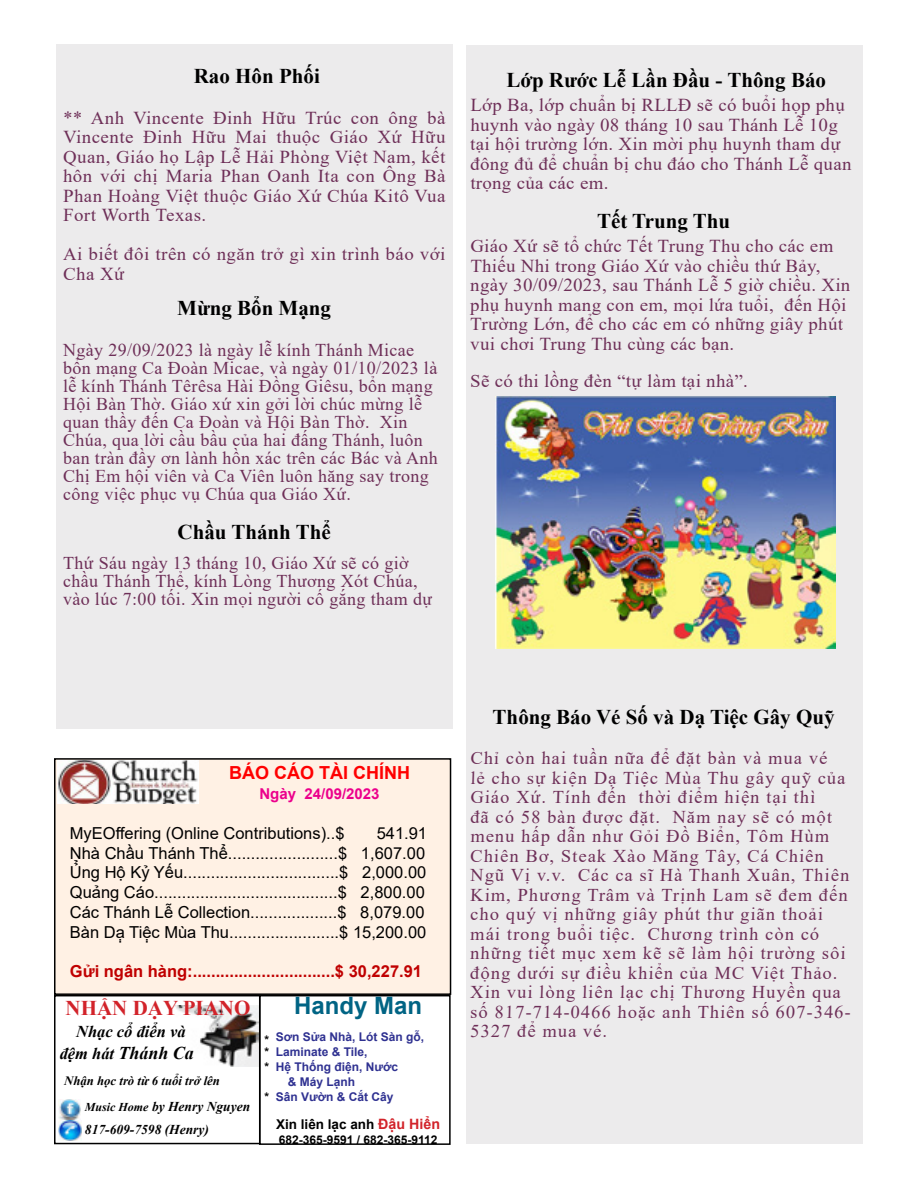
<style>
.page{position:relative;width:918px;height:1188px;background:#fff}
.page>*{position:absolute;margin:0;border:0;box-sizing:border-box;transform-origin:0 0}
.t1{font:700 24px "Arial";color:#006484}
.t2{font:700 21px "Times New Roman";color:#000}
.t3{font:700 21px "Times New Roman";color:#d2232a}
.t4{font:18.15px/19.5px "Times New Roman";letter-spacing:.02em;color:#6e2f58}
.t5{font:18px/18px "Times New Roman";letter-spacing:.02em;color:#6e2f58}
.t6{font:18px/19.5px "Times New Roman";letter-spacing:.06em;color:#6e2f58}
.t7{font:700 18px "Arial";color:#f00}
.t8{font:16.5px/19.8px "Arial";color:#000}
.t9{font:700 16.5px "Arial";color:#c00000}
.t10{font:italic 700 16.5px/22.2px "Times New Roman";color:#000;text-align:center}
.t11{font:700 15px "Arial";color:#ec008c}
.t12{font:italic 700 13.5px/22.2px "Times New Roman";color:#000}
.t13{font:700 13.5px "Arial";color:#000}
.t14{font:italic 700 12.75px "Times New Roman";color:#000}
.t15{font:700 12px "Arial";color:#2f3191}
.t16{font:700 12px "Arial";color:#000}
.s1{font-size:18px}
.s2{font-size:12px}
.s3{color:#000}
.s4{font-size:14.25px;color:#d2232a}
</style>
<div class="page">
<div style="left:55px;top:759px;width:396px;height:235px;background:#fff1e4"></div>
<div style="left:54px;top:758px;width:397px;height:237px;border:2px solid #000"></div>
<img style="left:57px;top:761px;width:142px;height:43px">
<div style="left:57px;top:45px;width:396px;height:684px;background:#ecebec"></div>
<img style="left:174px;top:1005px;width:84px;height:61px">
<div style="left:54px;top:995px;width:207px;height:149px;border:2px solid #000"></div>
<div style="left:466px;top:45px;width:397px;height:1099px;background:#ecebec"></div>
<img style="left:59px;top:1099px;width:23px;height:41px">
<div style="left:259px;top:995px;width:192px;height:150px;border:2px solid #000"></div>
<img style="left:496px;top:396px;width:339px;height:253px">
<p class="t2" style="left:194px;top:61px;width:128px">Rao Hôn Phối</p>
<p class="t4" style="left:63px;top:107px;width:384px;text-align:justify">** Anh Vincente Đinh Hữu Trúc con ông bà Vincente Đinh Hữu Mai thuộc Giáo Xứ Hữu Quan, Giáo họ Lập Lễ Hải Phòng Việt Nam, kết hôn với chị Maria Phan Oanh Ita con Ông Bà Phan Hoàng Việt thuộc Giáo Xứ Chúa Kitô Vua Fort Worth Texas.</p>
<p class="t4" style="left:63px;top:244px;width:384px">Ai biết đôi trên có ngăn trở gì xin trình báo với<br>Cha Xứ</p>
<p class="t2" style="left:177px;top:293px;width:155px">Mừng Bổn Mạng</p>
<p class="t5" style="left:63px;top:340px;width:376px">Ngày 29/09/2023 là ngày lễ kính Thánh Micae bổn mạng Ca Đoàn Micae, và ngày 01/10/2023 là lễ kính Thánh Têrêsa Hài Đồng Giêsu, bổn mạng Hội Bàn Thờ. Giáo xứ xin gởi lời chúc mừng lễ quan thầy đến Ca Đoàn và Hội Bàn Thờ. Xin Chúa, qua lời cầu bầu của hai đấng Thánh, luôn ban tràn đầy ơn lành hồn xác trên các Bác và Anh Chị Em hội viên và Ca Viên luôn hăng say trong công việc phục vụ Chúa qua Giáo Xứ .</p>
<p class="t2" style="left:178px;top:516px;width:155px">Chầu Thánh Thể</p>
<p class="t5" style="left:63px;top:553px;width:366px">Thứ Sáu ngày 13 tháng 10, Giáo Xứ sẽ có giờ chầu Thánh Thể , kính Lòng Thương Xót Chúa, vào lúc 7:00 tối. Xin mọi người cố gắng tham dự</p>
<p class="t2" style="left:506px;top:65px;width:321px">Lớp Rước Lễ Lần Đầu - Thông Báo</p>
<p class="t4" style="left:470px;top:95px;width:383px">Lớp Ba, lớp chuẩn bị RLLĐ sẽ có buổi họp phụ huynh vào ngày 08 tháng 10 sau Thánh Lễ 10g tại hội trường lớn. Xin mời phụ huynh tham dự đông đủ để chuẩn bị chu đáo cho Thánh Lễ quan trọng của các em.</p>
<p class="t2" style="left:597px;top:206px;width:135px">Tết Trung Thu</p>
<p class="t4" style="left:470px;top:236px;width:382px">Giáo Xứ sẽ tổ chức Tết Trung Thu cho các em Thiếu Nhi trong Giáo Xứ vào chiều thứ Bảy, ngày 30/09/2023, sau Thánh Lễ 5 giờ chiều. Xin phụ huynh mang con em, mọi lứa tuổi, đến Hội Trường Lớn, để cho các em có những giây phút vui chơi Trung Thu cùng các bạn.</p>
<p class="t4" style="left:470px;top:371px;width:279px">Sẽ có thi lồng đèn “tự làm tại nhà”.</p>
<p class="t7" style="left:229px;top:760px;width:182px">BÁO CÁO TÀI CHÍNH</p>
<p class="t11" style="left:259px;top:783px;width:122px">Ngày 24/09/2023</p>
<p class="t8" style="left:70px;top:823px;width:276px">MyEOffering (Online Contributions)..$</p>
<p class="t8" style="left:70px;top:823px;width:359px;text-indent:307px">541.91<br>Nhà Chầu Thánh Thể........................$ 1,607.00<br>Ủ̉ng Hộ Kỷ Yếu..................................$ 2,000.00<br>Quảng Cáo........................................$ 2,800.00<br>Các Thánh Lễ Collection...................$ 8,079.00<br>Bàn Dạ̣Tiệc Mùa Thu........................$ 15,200.00</p>
<p class="t8" style="left:153px;top:924px;width:8px">̣</p>
<p class="t9" style="left:70px;top:960px;width:354px">Gửi ngân hàng:...............................$ 30,227.91</p>
<p class="t3" style="left:66px;top:993px;width:186px">NHẬN DẠY PIANO</p>
<p class="t10" style="left:60px;top:1020px;width:136px">Nhạc cổ điển và đệm hát <span class="s1">Thánh Ca</span></p>
<p class="t14" style="left:64px;top:1072px;width:157px">Nhận học trò từ 6 tuổi trở lên</p>
<p class="t12" style="left:85px;top:1095px;width:167px"><span class="s2">Music Home</span> by Henry Nguyen<br>817-609-7598 (Henry)</p>
<h1 class="t1" style="left:294px;top:988px;width:130px">Handy Man</h1>
<p class="t15" style="left:264px;top:1028px;width:161px"><span class="s3">*</span> Sơn Sửa Nhà, Lót Sàn gỗ,</p>
<p class="t15" style="left:264px;top:1043px;width:105px"><span class="s3">*</span> Laminate &amp; Tile,</p>
<p class="t15" style="left:264px;top:1058px;width:135px"><span class="s3">*</span> Hệ Thống điện, Nước</p>
<p class="t15" style="left:288px;top:1073px;width:69px">&amp; Máy Lạnh</p>
<p class="t15" style="left:264px;top:1088px;width:131px"><span class="s3">*</span> Sân Vườn &amp; Cắt Cây</p>
<p class="t13" style="left:276px;top:1115px;width:165px">Xin liên lạc anh <span class="s4">Đậu Hiển</span></p>
<p class="t16" style="left:279px;top:1131px;width:160px">682-365-9591 / 682-365-9112</p>
<p class="t2" style="left:493px;top:702px;width:343px">Thông Báo Vé Số và Dạ Tiệc Gây Quỹ</p>
<p class="t6" style="left:470px;top:748px;width:383px">Chỉ còn hai tuần nữa để đặt bàn và mua vé<br>lẻ cho sự kiện Dạ Tiệc Mùa Thu gây quỹ của Giáo Xứ. Tính đến thời điểm hiện tại thì<br>đã có 58 bàn được đặt. Năm nay sẽ có một menu hấp dẫn như Gỏi Đồ Biển, Tôm Hùm Chiên Bơ, Steak Xào Măng Tây, Cá Chiên Ngũ Vị v.v. Các ca sĩ Hà Thanh Xuân, Thiên Kim, Phương Trâm và Trịnh Lam sẽ đem đến cho quý vị những giây phút thư giãn thoải mái trong buổi tiệc. Chương trình còn có những tiết mục xem kẽ sẽ làm hội trường sôi động dưới sự điều khiển của MC Việt Thảo.<br>Xin vui lòng liên lạc chị Thương Huyền qua số 817-714-0466 hoặc anh Thiên số 607-346- 5327 để mua vé.</p>
</div>
